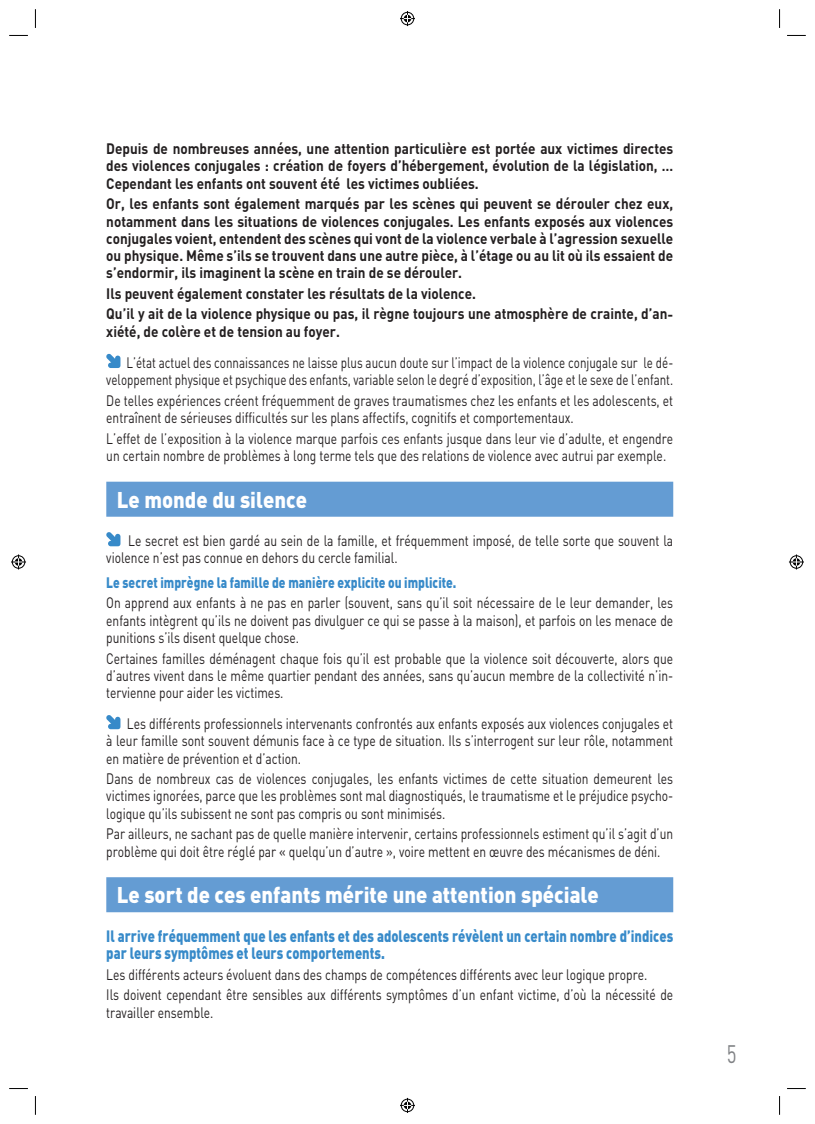
<style>
.page{position:relative;width:815px;height:1124px;background:#fff}
.page>*{position:absolute;margin:0;border:0;box-sizing:border-box;transform-origin:0 0}
.t1{font:25px "DIN";color:#808285;scale:.75 1}
.t2{font:900 22.5px "DIN";color:#fff;scale:.9 1}
.t3{font:900 16.25px/17.1px "DIN";color:#378ac9;scale:.8 1}
.t4{font:15px/17.1px "DIN";color:#231f20;scale:.8 1}
.t5{font:700 15px/17.1px "DIN";color:#231f20;text-align:justify;scale:.9 1}
.t6{font:15px/17.1px "DIN";color:#231f20;text-align:right;scale:.77 1}
.t7{font:900 15px "DIN";color:#378ac9;scale:.8 1}
</style>
<div class="page">
<div style="left:106px;top:481px;width:567px;height:35px;background:#649cd3"></div>
<div style="left:106px;top:877px;width:567px;height:35px;background:#649cd3"></div>
<svg style="left:106px;top:353px;width:14px;height:15px"></svg>
<svg style="left:106px;top:532px;width:14px;height:14px"></svg>
<svg style="left:106px;top:715px;width:14px;height:14px"></svg>
<svg style="left:9px;top:35px;width:19px;height:1px"></svg>
<svg style="left:787px;top:35px;width:19px;height:1px"></svg>
<svg style="left:9px;top:1088px;width:19px;height:1px"></svg>
<svg style="left:787px;top:1088px;width:19px;height:1px"></svg>
<svg style="left:35px;top:9px;width:1px;height:19px"></svg>
<svg style="left:35px;top:1096px;width:1px;height:18px"></svg>
<svg style="left:779px;top:9px;width:1px;height:19px"></svg>
<svg style="left:779px;top:1096px;width:1px;height:18px"></svg>
<svg style="left:400px;top:11px;width:15px;height:15px"></svg>
<svg style="left:400px;top:1097px;width:15px;height:15px"></svg>
<svg style="left:11px;top:554px;width:15px;height:15px"></svg>
<svg style="left:789px;top:554px;width:15px;height:15px"></svg>
<p class="t5" style="left:106px;top:140px;width:631px">Depuis de nombreuses années, une attention particulière est portée aux victimes directes des violences conjugales : création de foyers d’hébergement, évolution de la législation, … Cependant les enfants ont souvent été les victimes oubliées.</p>
<p class="t5" style="left:106px;top:195px;width:631px">Or, les enfants sont également marqués par les scènes qui peuvent se dérouler chez eux, notamment dans les situations de violences conjugales. Les enfants exposés aux violences conjugales voient, entendent des scènes qui vont de la violence verbale à l’agression sexuelle ou physique. Même s’ils se trouvent dans une autre pièce, à l’étage ou au lit où ils essaient de s’endormir, ils imaginent la scène en train de se dérouler.</p>
<p class="t5" style="left:106px;top:282px;width:631px;line-height:20.8px">Ils peuvent également constater les résultats de la violence.<br>Qu’il y ait de la violence physique ou pas, il règne toujours une atmosphère de crainte, d’an-</p>
<p class="t5" style="left:106px;top:322px;width:261px">xiété, de colère et de tension au foyer.</p>
<p class="t6" style="left:106px;top:354px;width:738px">L’état actuel des connaissances ne laisse plus aucun doute sur l’impact de la violence conjugale sur le dé&shy;veloppement physique et psychique des enfants, variable selon le degré d’exposition, l’âge et le sexe de l’enfant.</p>
<p class="t4" style="left:106px;top:391px;width:710px">De telles expériences créent fréquemment de graves traumatismes chez les enfants et les adolescents, et entraînent de sérieuses difficultés sur les plans affectifs, cognitifs et comportementaux.</p>
<p class="t4" style="left:106px;top:429px;width:710px">L’effet de l’exposition à la violence marque parfois ces enfants jusque dans leur vie d’adulte, et engendre un certain nombre de problèmes à long terme tels que des relations de violence avec autrui par exemple.</p>
<h2 class="t2" style="left:117px;top:484px;width:213px">Le monde du silence</h2>
<p class="t4" style="left:106px;top:532px;width:710px;text-indent:22px">Le secret est bien gardé au sein de la famille, et fréquemment imposé, de telle sorte que souvent la violence n’est pas connue en dehors du cercle familial.</p>
<p class="t7" style="left:106px;top:572px;width:439px">Le secret imprègne la famille de manière explicite ou implicite.</p>
<p class="t4" style="left:106px;top:594px;width:710px;text-align:justify">On apprend aux enfants à ne pas en parler (souvent, sans qu’il soit nécessaire de le leur demander, les enfants intègrent qu’ils ne doivent pas divulguer ce qui se passe à la maison), et parfois on les menace de punitions s’ils disent quelque chose.</p>
<p class="t4" style="left:106px;top:649px;width:710px;text-align:justify">Certaines familles déménagent chaque fois qu’il est probable que la violence soit découverte, alors que d’autres vivent dans le même quartier pendant des années, sans qu’aucun membre de la collectivité n’in&shy;tervienne pour aider les victimes.</p>
<p class="t4" style="left:106px;top:714px;width:710px;text-align:justify;text-indent:21px">Les différents professionnels intervenants confrontés aux enfants exposés aux violences conjugales et à leur famille sont souvent démunis face à ce type de situation. Ils s’interrogent sur leur rôle, notamment en matière de prévention et d’action.</p>
<p class="t4" style="left:106px;top:769px;width:710px;text-align:justify">Dans de nombreux cas de violences conjugales, les enfants victimes de cette situation demeurent les victimes ignorées, parce que les problèmes sont mal diagnostiqués, le traumatisme et le préjudice psycho&shy;logique qu’ils subissent ne sont pas compris ou sont minimisés.</p>
<p class="t4" style="left:106px;top:825px;width:710px">Par ailleurs, ne sachant pas de quelle manière intervenir, certains professionnels estiment qu’il s’agit d’un problème qui doit être réglé par « quelqu’un d’autre », voire mettent en œuvre des mécanismes de déni.</p>
<h2 class="t2" style="left:117px;top:880px;width:537px">Le sort de ces enfants mérite une attention spéciale</h2>
<p class="t3" style="left:106px;top:926px;width:710px">Il arrive fréquemment que les enfants et des adolescents révèlent un certain nombre d’indices par leurs symptômes et leurs comportements.</p>
<p class="t4" style="left:106px;top:963px;width:710px;line-height:20.8px">Les différents acteurs évoluent dans des champs de compétences différents avec leur logique propre.<br>Ils doivent cependant être sensibles aux différents symptômes d’un enfant victime, d’où la nécessité de</p>
<p class="t4" style="left:106px;top:1003px;width:136px">travailler ensemble.</p>
<h1 class="t1" style="left:727px;top:1037px;width:15px">5</h1>
</div>
